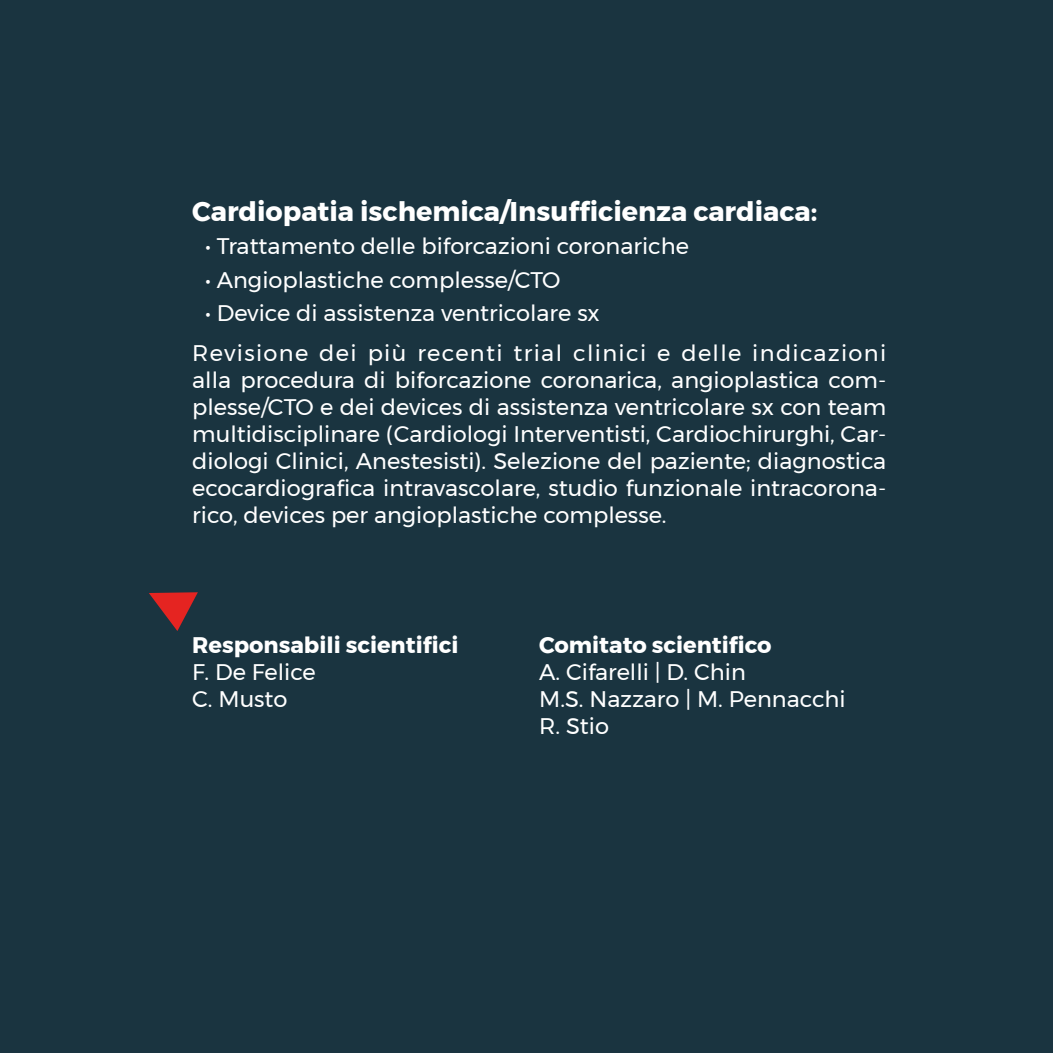
<style>
.page{position:relative;width:1053px;height:1053px;background:#fff}
.page>*{position:absolute;margin:0;border:0;box-sizing:border-box;transform-origin:0 0}
.t1{font:700 27px "Montserrat";color:#fff}
.t2{font:22.5px/27px "Montserrat";color:#fff}
.t3{font:22.5px/39.8px "Montserrat";letter-spacing:.06em;color:#fff}
.t4{font:700 22.5px "Montserrat";color:#fff}
</style>
<div class="page">
<div style="left:0;top:0;width:1052px;height:1052px;background:#1a3440"></div>
<svg style="left:149px;top:592px;width:49px;height:39px"></svg>
<p class="t1" style="left:192px;top:190px;width:626px">Cardiopatia ischemica/Insufficienza cardiaca:</p>
<p class="t2" style="left:205px;top:232px;width:485px">• Trattamento delle biforcazioni coronariche</p>
<p class="t2" style="left:205px;top:266px;width:357px">• Angioplastiche complesse/CTO</p>
<p class="t3" style="left:192px;top:293px;width:695px;text-indent:13px">• Device di assistenza ventricolare sx<br>Revisione dei più recenti trial clinici e delle indicazioni</p>
<p class="t2" style="left:192px;top:366px;width:695px;text-align:justify">alla procedura di biforcazione coronarica, angioplastica com&shy;plesse/CTO e dei devices di assistenza ventricolare sx con team multidisciplinare (Cardiologi Interventisti, Cardiochirurghi, Car&shy;diologi Clinici, Anestesisti). Selezione del paziente; diagnostica ecocardiografica intravascolare, studio funzionale intracorona&shy;rico, devices per angioplastiche complesse.</p>
<p class="t4" style="left:192px;top:626px;width:267px">Responsabili scientifici</p>
<p class="t2" style="left:192px;top:658px;width:125px">F. De Felice<br>C. Musto</p>
<p class="t4" style="left:539px;top:626px;width:234px">Comitato scientifico</p>
<p class="t2" style="left:539px;top:658px;width:308px">A. Cifarelli | D. Chin<br>M.S. Nazzaro | M. Pennacchi<br>R. Stio</p>
</div>
